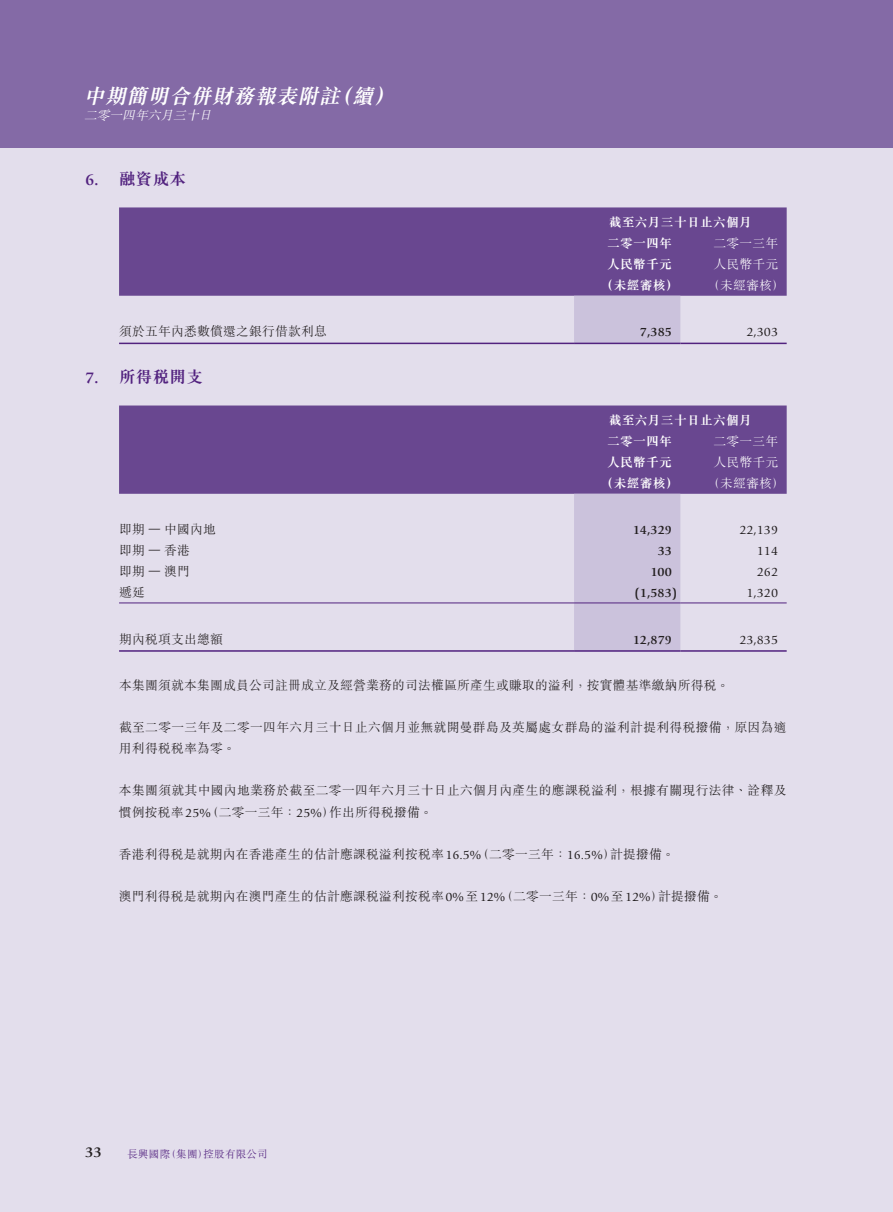
<style>
.page{position:relative;width:893px;height:1212px;background:#fff}
.page>*{position:absolute;margin:0;border:0;box-sizing:border-box;transform-origin:0 0}
.t1{font:italic 700 21px "M Sung HK";color:#fff}
.t2{font:700 16.5px "M Sung HK";letter-spacing:.02em;color:#52227f}
.t3{font:700 16.5px "Giovanni Std";color:#52227f}
.t4{font:700 15px "Giovanni Std";color:#231f20}
.t5{font:300 12.75px/21px "M Sung HK";letter-spacing:.02em;color:#231f20}
.t6{font:700 12.75px "M Sung HK";letter-spacing:.02em;color:#fff}
.t7{font:300 12.75px "M Sung HK";letter-spacing:.02em;color:#fff}
.t8{font:12.75px "Giovanni Std";color:#231f20}
.t9{font:700 12.75px "Giovanni Std";color:#231f20}
.t10{font:italic 300 12.75px "M Sung HK";color:#fff}
.t11{font:300 10.5px "M Sung HK";letter-spacing:.02em;color:#52227f}
.s1{font-family:"Giovanni Std";font-weight:400}
</style>
<div class="page">
<div style="left:0;top:0;width:893px;height:170px;background:#846aa6"></div>
<div style="left:0;top:149px;width:893px;height:1063px;background:#e3deec"></div>
<div style="left:119px;top:207px;width:668px;height:89px;background:#694790"></div>
<div style="left:574px;top:296px;width:106px;height:47px;background:#cbc2dc"></div>
<hr style="left:119px;top:343px;width:455px;height:1px;background:#52227f">
<hr style="left:574px;top:343px;width:106px;height:1px;background:#52227f">
<hr style="left:680px;top:343px;width:107px;height:1px;background:#52227f">
<div style="left:119px;top:405px;width:668px;height:89px;background:#694790"></div>
<div style="left:574px;top:494px;width:106px;height:156px;background:#cbc2dc"></div>
<hr style="left:119px;top:602px;width:455px;height:1px;background:#52227f">
<hr style="left:574px;top:602px;width:106px;height:1px;background:#52227f">
<hr style="left:680px;top:602px;width:107px;height:1px;background:#52227f">
<hr style="left:119px;top:650px;width:455px;height:2px;background:#52227f">
<hr style="left:574px;top:650px;width:106px;height:2px;background:#52227f">
<hr style="left:680px;top:650px;width:107px;height:2px;background:#52227f">
<h1 class="t1" style="left:331px;top:86px;width:27px">（</h1>
<h1 class="t1" style="left:373px;top:86px;width:27px">(</h1>
<h1 class="t1" style="left:83px;top:86px;width:296px">中期簡明合併財務報表附註續</h1>
<p class="t10" style="left:84px;top:107px;width:132px">二零一四年六月三十日</p>
<p class="t3" style="left:85px;top:170px;width:15px">6.</p>
<p class="t3" style="left:85px;top:368px;width:15px">7.</p>
<p class="t2" style="left:119px;top:170px;width:68px">融資成本</p>
<p class="t6" style="left:609px;top:216px;width:144px">截至六月三十日止六個月</p>
<p class="t7" style="left:713px;top:234px;width:66px">二零一三年</p>
<p class="t6" style="left:607px;top:237px;width:66px">二零一四年</p>
<p class="t6" style="left:607px;top:258px;width:66px">人民幣千元</p>
<p class="t7" style="left:713px;top:255px;width:66px">人民幣千元</p>
<p class="t6" style="left:601px;top:279px;width:79px">（未經審核）</p>
<p class="t7" style="left:707px;top:276px;width:79px">（未經審核(</p>
<p class="t5" style="left:119px;top:320px;width:209px">須於五年內悉數償還之銀行借款利息</p>
<p class="t2" style="left:119px;top:368px;width:85px">所得稅開支</p>
<p class="t9" style="left:640px;top:324px;width:33px">7,385</p>
<p class="t8" style="left:746px;top:325px;width:33px">2,303</p>
<p class="t6" style="left:609px;top:414px;width:144px">截至六月三十日止六個月</p>
<p class="t7" style="left:713px;top:432px;width:66px">二零一三年</p>
<p class="t6" style="left:607px;top:435px;width:66px">二零一四年</p>
<p class="t6" style="left:607px;top:456px;width:66px">人民幣千元</p>
<p class="t7" style="left:713px;top:453px;width:66px">人民幣千元</p>
<p class="t6" style="left:601px;top:477px;width:79px">（未經審核）</p>
<p class="t7" style="left:707px;top:474px;width:79px">（未經審核(</p>
<p class="t5" style="left:119px;top:518px;width:27px">即期</p>
<p class="t5" style="left:164px;top:518px;width:53px">中國內地</p>
<p class="t8" style="left:148px;top:521px;width:14px">—</p>
<p class="t9" style="left:633px;top:523px;width:40px">14,329</p>
<p class="t8" style="left:739px;top:523px;width:40px">22,139</p>
<p class="t5" style="left:119px;top:539px;width:27px">即期</p>
<p class="t5" style="left:164px;top:539px;width:27px">香港</p>
<p class="t8" style="left:148px;top:542px;width:14px">—</p>
<p class="t9" style="left:658px;top:544px;width:16px">33</p>
<p class="t8" style="left:757px;top:544px;width:23px">114</p>
<p class="t5" style="left:164px;top:560px;width:27px">澳門</p>
<p class="t5" style="left:119px;top:560px;width:27px">即期</p>
<p class="t8" style="left:148px;top:563px;width:14px">—</p>
<p class="t9" style="left:651px;top:565px;width:23px">100</p>
<p class="t8" style="left:757px;top:565px;width:23px">262</p>
<p class="t5" style="left:119px;top:581px;width:27px">遞延</p>
<p class="t9" style="left:634px;top:586px;width:44px">)1,583(</p>
<p class="t8" style="left:746px;top:586px;width:33px">1,320</p>
<p class="t5" style="left:119px;top:628px;width:105px">期內稅項支出總額</p>
<p class="t5" style="left:119px;top:674px;width:612px">本集團須就本集團成員公司註冊成立及經營業務的司法權區所產生或賺取的溢利，按實體基準繳納所得稅。</p>
<p class="t5" style="left:119px;top:716px;width:669px">截至二零一三年及二零一四年六月三十日止六個月並無就開曼群島及英屬處女群島的溢利計提利得稅撥備，原因為適用利得稅稅率為零。</p>
<p class="t5" style="left:329px;top:779px;width:459px;text-indent:-210px">本集團須就其中國內地業務於截至二零一四年六月三十日止六個月內產生的應課稅溢利，根據有關現行法律、詮釋及作出所得稅撥備。</p>
<p class="t8" style="left:739px;top:632px;width:40px">23,835</p>
<p class="t9" style="left:633px;top:632px;width:40px">12,879</p>
<p class="t5" style="left:119px;top:800px;width:93px">慣例按稅率<span class="s1">25%</span></p>
<p class="t5" style="left:206px;top:800px;width:130px">（二零一三年：<span class="s1">25%</span>）</p>
<p class="t5" style="left:119px;top:842px;width:364px">香港利得稅是就期內在香港產生的估計應課稅溢利按稅率<span class="s1">16.5%</span></p>
<p class="t5" style="left:610px;top:842px;width:66px">計提撥備。</p>
<p class="t5" style="left:476px;top:842px;width:140px">（二零一三年：<span class="s1">16.5%</span>）</p>
<p class="t5" style="left:119px;top:884px;width:388px">澳門利得稅是就期內在澳門產生的估計應課稅溢利按稅率<span class="s1">0%</span>至<span class="s1">12%</span></p>
<p class="t5" style="left:658px;top:884px;width:66px">計提撥備。</p>
<p class="t5" style="left:500px;top:884px;width:164px">（二零一三年：<span class="s1">0%</span>至<span class="s1">12%</span>）</p>
<p class="t4" style="left:85px;top:1143px;width:18px">33</p>
<p class="t11" style="left:204px;top:1146px;width:66px">控股有限公司</p>
<p class="t11" style="left:128px;top:1146px;width:44px">長興國際</p>
<p class="t11" style="left:166px;top:1146px;width:44px">（集團）</p>
</div>
